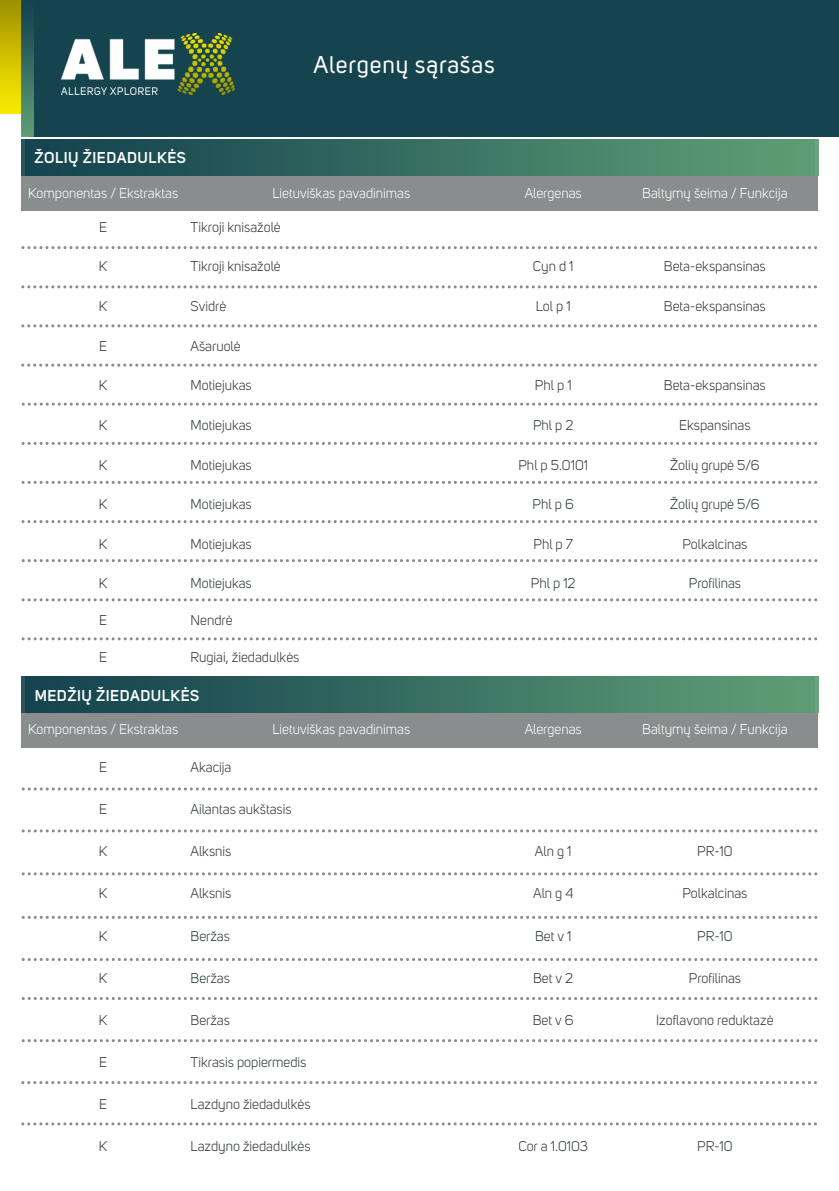
<style>
.page{position:relative;width:839px;height:1191px;background:#fff}
.page>*{position:absolute;margin:0;border:0;box-sizing:border-box;transform-origin:0 0}
.t1{font:24px "Uni Sans";letter-spacing:.035em;color:#fff}
.t2{font:600 15.6px "Uni Sans";letter-spacing:.035em;color:#fff}
.t3{font:14px "Uni Sans";color:#313b3e}
.t4{font:14px "Uni Sans";color:#fff}
</style>
<div class="page">
<img style="left:21px;top:140px;width:797px;height:36px">
<div style="left:21px;top:176px;width:797px;height:34px;background:#898d8d"></div>
<img style="left:21px;top:677px;width:797px;height:36px">
<div style="left:21px;top:713px;width:797px;height:34px;background:#898d8d"></div>
<img style="left:0;top:0;width:21px;height:114px">
<div style="left:28px;top:0;width:810px;height:136px;background:#15444f"></div>
<img style="left:21px;top:0;width:12px;height:136px">
<img style="left:62px;top:33px;width:172px;height:62px">
<svg style="left:21px;top:246px;width:796px;height:3px"></svg>
<svg style="left:21px;top:285px;width:795px;height:3px"></svg>
<svg style="left:21px;top:324px;width:795px;height:3px"></svg>
<svg style="left:21px;top:364px;width:795px;height:3px"></svg>
<svg style="left:22px;top:403px;width:795px;height:3px"></svg>
<svg style="left:22px;top:442px;width:795px;height:3px"></svg>
<svg style="left:22px;top:481px;width:795px;height:3px"></svg>
<svg style="left:21px;top:520px;width:796px;height:3px"></svg>
<svg style="left:22px;top:559px;width:795px;height:3px"></svg>
<svg style="left:22px;top:598px;width:795px;height:3px"></svg>
<svg style="left:22px;top:637px;width:795px;height:3px"></svg>
<svg style="left:22px;top:788px;width:795px;height:3px"></svg>
<svg style="left:22px;top:829px;width:795px;height:3px"></svg>
<svg style="left:22px;top:872px;width:795px;height:3px"></svg>
<svg style="left:22px;top:916px;width:795px;height:3px"></svg>
<svg style="left:22px;top:958px;width:795px;height:3px"></svg>
<svg style="left:22px;top:997px;width:795px;height:3px"></svg>
<svg style="left:22px;top:1039px;width:795px;height:3px"></svg>
<svg style="left:21px;top:1081px;width:795px;height:3px"></svg>
<svg style="left:21px;top:1122px;width:795px;height:3px"></svg>
<p class="t2" style="left:34px;top:149px;width:153px">ŽOLIŲ ŽIEDADULKĖS</p>
<h1 class="t1" style="left:313px;top:55px;width:182px">Alergenų sąrašas</h1>
<p class="t4" style="left:28px;top:187px;width:152px">Komponentas / Ekstraktas</p>
<p class="t4" style="left:272px;top:187px;width:139px">Lietuviškas pavadinimas</p>
<p class="t4" style="left:524px;top:187px;width:59px">Alergenas</p>
<p class="t4" style="left:642px;top:187px;width:147px">Baltymų šeima / Funkcija</p>
<p class="t3" style="left:99px;top:221px;width:9px">E</p>
<p class="t3" style="left:190px;top:221px;width:92px">Tikroji knisažolė</p>
<p class="t3" style="left:99px;top:261px;width:10px">K</p>
<p class="t3" style="left:190px;top:261px;width:92px">Tikroji knisažolė</p>
<p class="t3" style="left:533px;top:261px;width:42px">Cynd1</p>
<p class="t3" style="left:664px;top:261px;width:103px">Beta-ekspansinas</p>
<p class="t3" style="left:99px;top:300px;width:10px">K</p>
<p class="t3" style="left:190px;top:300px;width:37px">Svidrė</p>
<p class="t3" style="left:535px;top:300px;width:36px">Lolp1</p>
<p class="t3" style="left:664px;top:300px;width:103px">Beta-ekspansinas</p>
<p class="t3" style="left:99px;top:340px;width:9px">E</p>
<p class="t3" style="left:190px;top:340px;width:52px">Ašaruolė</p>
<p class="t3" style="left:99px;top:380px;width:10px">K</p>
<p class="t3" style="left:190px;top:380px;width:63px">Motiejukas</p>
<p class="t3" style="left:535px;top:380px;width:38px">Phlp1</p>
<p class="t3" style="left:664px;top:380px;width:103px">Beta-ekspansinas</p>
<p class="t3" style="left:99px;top:419px;width:10px">K</p>
<p class="t3" style="left:190px;top:419px;width:63px">Motiejukas</p>
<p class="t3" style="left:533px;top:419px;width:42px">Phlp2</p>
<p class="t3" style="left:679px;top:419px;width:73px">Ekspansinas</p>
<p class="t3" style="left:99px;top:459px;width:10px">K</p>
<p class="t3" style="left:190px;top:459px;width:63px">Motiejukas</p>
<p class="t3" style="left:518px;top:459px;width:71px">Phl p 5.0101</p>
<p class="t3" style="left:670px;top:459px;width:91px">Žolių grupė 5/6</p>
<p class="t3" style="left:99px;top:499px;width:10px">K</p>
<p class="t3" style="left:190px;top:499px;width:63px">Motiejukas</p>
<p class="t3" style="left:532px;top:499px;width:43px">Phlp6</p>
<p class="t3" style="left:670px;top:499px;width:91px">Žolių grupė 5/6</p>
<p class="t3" style="left:99px;top:538px;width:10px">K</p>
<p class="t3" style="left:190px;top:538px;width:63px">Motiejukas</p>
<p class="t3" style="left:533px;top:538px;width:41px">Phlp7</p>
<p class="t3" style="left:682px;top:538px;width:67px">Polkalcinas</p>
<p class="t3" style="left:99px;top:578px;width:10px">K</p>
<p class="t3" style="left:190px;top:578px;width:63px">Motiejukas</p>
<p class="t3" style="left:531px;top:578px;width:46px">Phl p 12</p>
<p class="t3" style="left:688px;top:578px;width:54px">Profilinas</p>
<p class="t3" style="left:99px;top:614px;width:9px">E</p>
<p class="t3" style="left:190px;top:614px;width:44px">Nendrė</p>
<p class="t3" style="left:99px;top:651px;width:9px">E</p>
<p class="t3" style="left:190px;top:651px;width:110px">Rugiai, žiedadulkės</p>
<p class="t2" style="left:35px;top:686px;width:166px">MEDŽIŲ ŽIEDADULKĖS</p>
<p class="t4" style="left:28px;top:723px;width:152px">Komponentas / Ekstraktas</p>
<p class="t4" style="left:272px;top:723px;width:139px">Lietuviškas pavadinimas</p>
<p class="t4" style="left:524px;top:723px;width:59px">Alergenas</p>
<p class="t4" style="left:642px;top:723px;width:147px">Baltymų šeima / Funkcija</p>
<p class="t3" style="left:99px;top:761px;width:9px">E</p>
<p class="t3" style="left:190px;top:761px;width:42px">Akacija</p>
<p class="t3" style="left:99px;top:804px;width:9px">E</p>
<p class="t3" style="left:190px;top:804px;width:103px">Ailantas aukštasis</p>
<p class="t3" style="left:99px;top:846px;width:10px">K</p>
<p class="t3" style="left:190px;top:846px;width:42px">Alksnis</p>
<p class="t3" style="left:535px;top:846px;width:38px">Alng1</p>
<p class="t3" style="left:697px;top:846px;width:37px">PR-10</p>
<p class="t3" style="left:99px;top:888px;width:10px">K</p>
<p class="t3" style="left:190px;top:888px;width:42px">Alksnis</p>
<p class="t3" style="left:533px;top:888px;width:42px">Alng4</p>
<p class="t3" style="left:682px;top:888px;width:67px">Polkalcinas</p>
<p class="t3" style="left:99px;top:930px;width:10px">K</p>
<p class="t3" style="left:190px;top:930px;width:41px">Beržas</p>
<p class="t3" style="left:535px;top:930px;width:38px">Betv1</p>
<p class="t3" style="left:697px;top:930px;width:37px">PR-10</p>
<p class="t3" style="left:99px;top:972px;width:10px">K</p>
<p class="t3" style="left:190px;top:972px;width:41px">Beržas</p>
<p class="t3" style="left:533px;top:972px;width:42px">Betv2</p>
<p class="t3" style="left:688px;top:972px;width:54px">Profilinas</p>
<p class="t3" style="left:99px;top:1014px;width:10px">K</p>
<p class="t3" style="left:190px;top:1014px;width:41px">Beržas</p>
<p class="t3" style="left:533px;top:1014px;width:42px">Betv6</p>
<p class="t3" style="left:656px;top:1014px;width:119px">Izoflavono reduktazė</p>
<p class="t3" style="left:99px;top:1056px;width:9px">E</p>
<p class="t3" style="left:190px;top:1056px;width:117px">Tikrasis popiermedis</p>
<p class="t3" style="left:99px;top:1099px;width:9px">E</p>
<p class="t3" style="left:190px;top:1099px;width:122px">Lazdyno žiedadulkės</p>
<p class="t3" style="left:99px;top:1141px;width:10px">K</p>
<p class="t3" style="left:190px;top:1141px;width:122px">Lazdyno žiedadulkės</p>
<p class="t3" style="left:518px;top:1141px;width:71px">Cor a 1.0103</p>
<p class="t3" style="left:697px;top:1141px;width:37px">PR-10</p>
</div>
